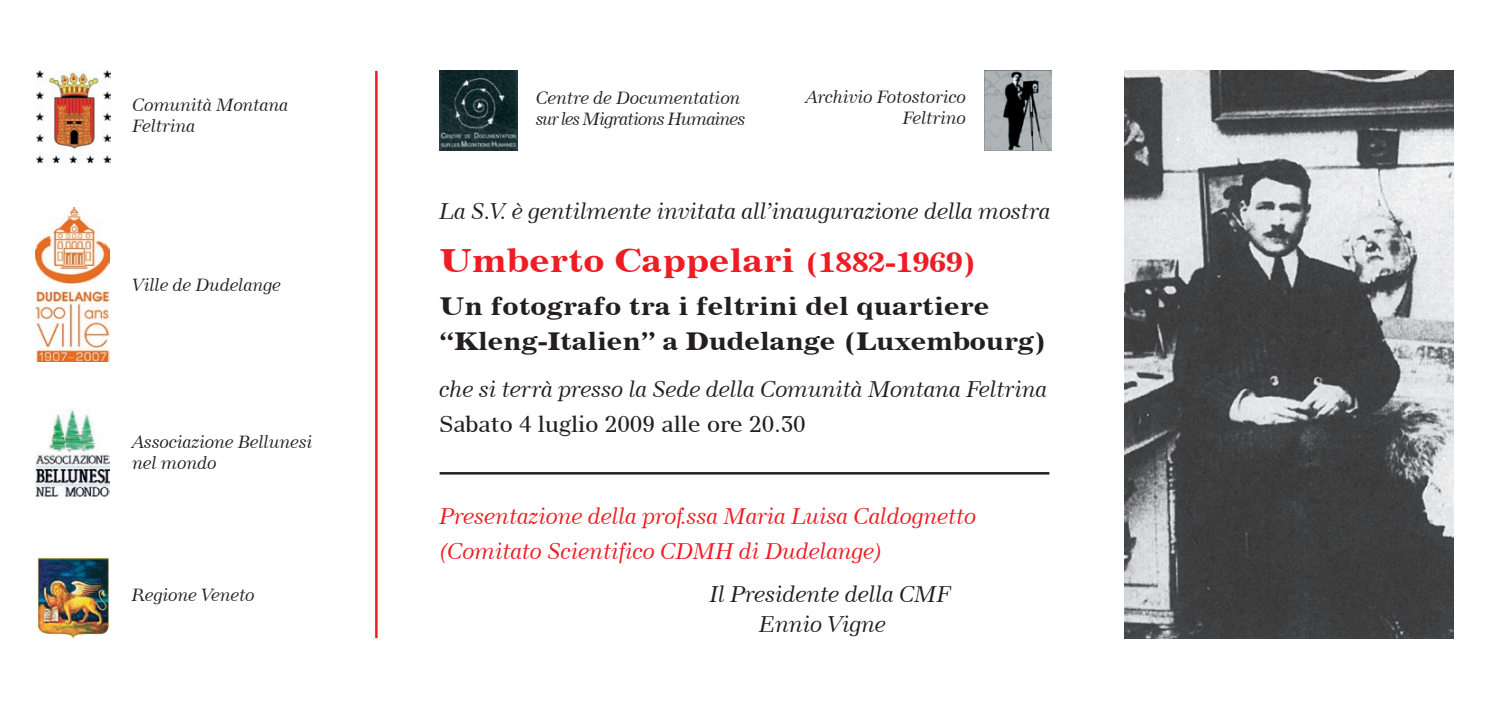
<style>
.page{position:relative;width:1489px;height:709px;background:#fff}
.page>*{position:absolute;margin:0;border:0;box-sizing:border-box;transform-origin:0 0}
.titolo_sezioni{font:700 32.5px "Modern 880 BT";color:#ee1d23;scale:1.21 1}
.titolo_sezioni-2{font:700 25px "Modern 880 BT";color:#231f20;scale:1.21 1}
.titolo_sezioni-3{font:italic 22.5px "Modern 880 BT";color:#231f20}
.t1{font:italic 22.5px "Modern 880 BT";color:#ee1d23}
.titolo_sezioni-4{font:22.5px "Modern 880 BT";color:#231f20;scale:1.04 1}
.t2{font:italic 17.5px "Modern 880 BT";color:#231f20}
.t3{font:italic 17.5px "Modern 880 BT";letter-spacing:-.04em;color:#231f20;scale:.95 1}
.s1{font-size:27.5px}
</style>
<div class="page">
<img style="left:984px;top:71px;width:67px;height:79px">
<img style="left:1124px;top:71px;width:329px;height:567px">
<img style="left:37px;top:71px;width:73px;height:91px">
<img style="left:35px;top:208px;width:75px;height:154px">
<img style="left:439px;top:71px;width:78px;height:79px">
<hr style="left:375px;top:71px;width:2px;height:567px;background:#ee1d23">
<hr style="left:439px;top:472px;width:610px;height:2px;background:#231f20">
<img style="left:35px;top:409px;width:75px;height:88px">
<p class="t2" style="left:133px;top:94px;width:157px">Comunità Montana</p>
<p class="t2" style="left:133px;top:115px;width:64px">Feltrina</p>
<p class="t2" style="left:133px;top:274px;width:150px">Ville de Dudelange</p>
<p class="t2" style="left:133px;top:430px;width:181px">Associazione Bellunesi</p>
<p class="t2" style="left:133px;top:451px;width:86px">nel mondo</p>
<p class="t2" style="left:132px;top:584px;width:124px">Regione Veneto</p>
<p class="t2" style="left:536px;top:87px;width:206px">Centre de Documentation</p>
<p class="t3" style="left:536px;top:108px;width:222px">sur les Migrations Humaines</p>
<p class="t2" style="left:806px;top:87px;width:161px">Archivio Fotostorico</p>
<p class="t2" style="left:902px;top:108px;width:65px">Feltrino</p>
<p class="titolo_sezioni-3" style="left:439px;top:197px;width:612px">La S.V. è gentilmente invitata all’inaugurazione della mostra</p>
<p class="titolo_sezioni" style="left:439px;top:239px;width:446px">Umberto Cappelari <span class="s1">(1882-1969)</span></p>
<p class="titolo_sezioni-2" style="left:439px;top:289px;width:456px">Un fotografo tra i feltrini del quartiere</p>
<p class="titolo_sezioni-2" style="left:439px;top:324px;width:504px">“Kleng-Italien” a Dudelange (Luxembourg)</p>
<p class="titolo_sezioni-3" style="left:439px;top:375px;width:609px">che si terrà presso la Sede della Comunità Montana Feltrina</p>
<p class="titolo_sezioni-4" style="left:439px;top:410px;width:353px">Sabato 4 luglio 2009 alle ore 20.30</p>
<p class="t1" style="left:439px;top:502px;width:538px">Presentazione della prof.ssa Maria Luisa Caldognetto</p>
<p class="t1" style="left:439px;top:537px;width:444px">(Comitato Scientifico CDMH di Dudelange)</p>
<p class="titolo_sezioni-3" style="left:709px;top:580px;width:243px">Il Presidente della CMF</p>
<p class="titolo_sezioni-3" style="left:759px;top:610px;width:128px">Ennio Vigne</p>
</div>
